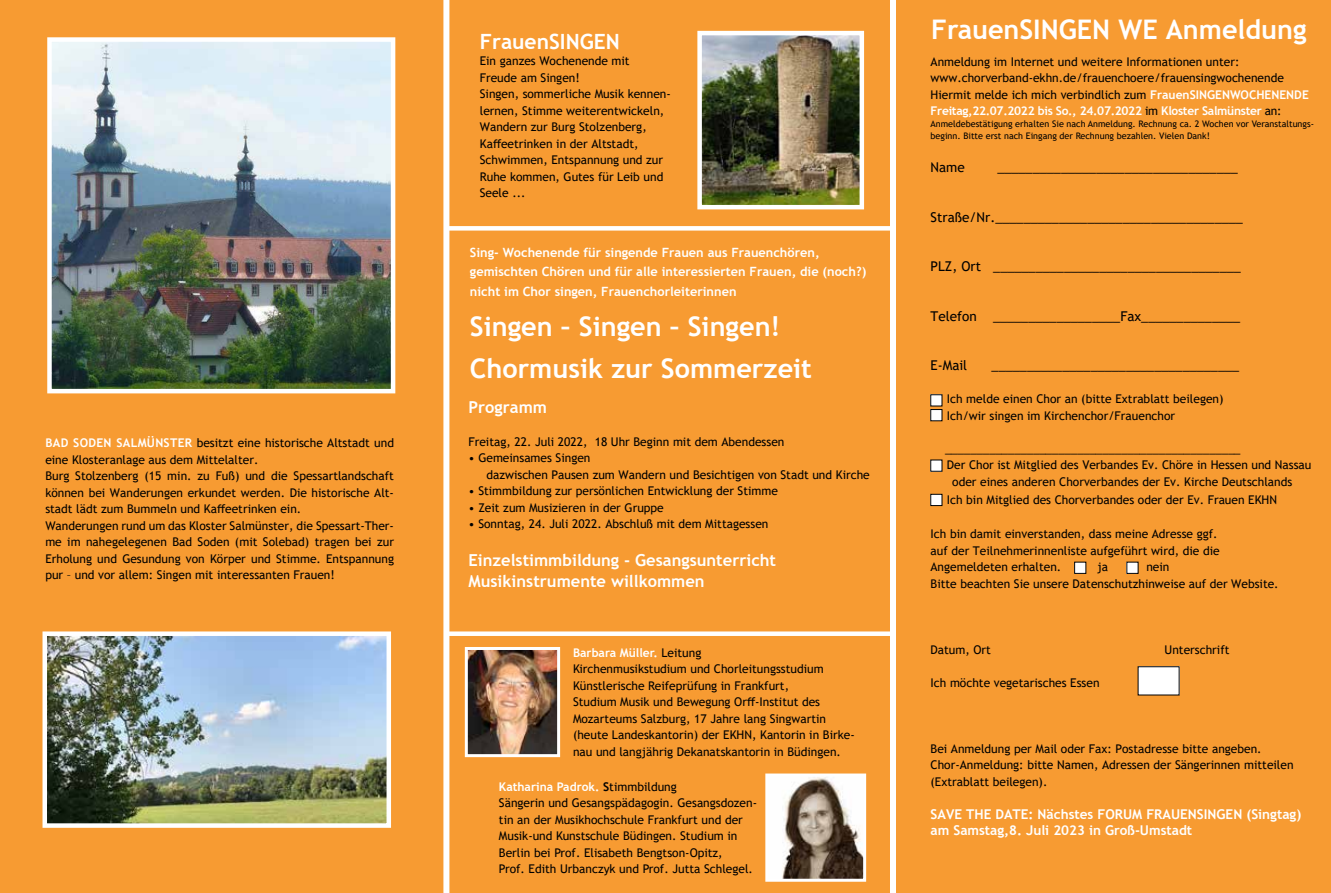
<style>
.page{position:relative;width:1331px;height:893px;background:#f79b32}
.page>*{position:absolute;margin:0;border:0;box-sizing:border-box;transform-origin:0 0}
.t1{font:700 27px/42px "Trebuchet MS";color:#fff}
.t2{font:700 21px "Trebuchet MS";color:#fff}
.t3{font:700 16.5px/21px "Trebuchet MS";color:#fff}
.t4{font:13.5px "Trebuchet MS";color:#000}
.t5{font:700 13.5px/16.5px "Trebuchet MS";color:#fff}
.t6{font:700 12.75px/19.5px "Trebuchet MS";color:#fff}
.t7{font:12px/16.5px "Trebuchet MS";color:#000}
.t8{font:700 12px "Trebuchet MS";letter-spacing:.025em;color:#fff}
.t9{font:9px/12px "Trebuchet MS";color:#000}
.s1{font-weight:700;color:#fff}
.s2{font-weight:700}
</style>
<div class="page">
<img style="left:52px;top:42px;width:338px;height:346px">
<div style="left:47px;top:37px;width:348px;height:356px;border:4px solid #fff"></div>
<img style="left:769px;top:777px;width:93px;height:101px">
<div style="left:765px;top:773px;width:101px;height:109px;border:3px solid #fff"></div>
<div style="left:931px;top:395px;width:11px;height:11px;background:#fff"></div>
<img style="left:702px;top:36px;width:157px;height:168px">
<div style="left:697px;top:31px;width:167px;height:178px;border:4px solid #fff"></div>
<div style="left:447px;top:226px;width:445px;height:5px;background:#fff"></div>
<div style="left:931px;top:410px;width:11px;height:11px;background:#fff"></div>
<div style="left:930px;top:409px;width:12px;height:12px;border:1px solid #000"></div>
<div style="left:1127px;top:562px;width:11px;height:11px;background:#fff"></div>
<div style="left:1127px;top:562px;width:11px;height:12px;border:1px solid #000"></div>
<div style="left:1075px;top:562px;width:11px;height:11px;background:#fff"></div>
<div style="left:1074px;top:562px;width:12px;height:12px;border:1px solid #000"></div>
<div style="left:890px;top:0;width:6px;height:893px;background:#fff"></div>
<div style="left:931px;top:460px;width:11px;height:11px;background:#fff"></div>
<img style="left:48px;top:636px;width:338px;height:187px">
<div style="left:43px;top:631px;width:348px;height:197px;border:4px solid #fff"></div>
<div style="left:443px;top:0;width:6px;height:893px;background:#fff"></div>
<div style="left:446px;top:631px;width:447px;height:5px;background:#fff"></div>
<div style="left:931px;top:494px;width:11px;height:12px;background:#fff"></div>
<div style="left:930px;top:494px;width:12px;height:12px;border:1px solid #000"></div>
<img style="left:469px;top:651px;width:87px;height:102px">
<div style="left:465px;top:647px;width:95px;height:110px;border:3px solid #fff"></div>
<div style="left:1138px;top:667px;width:41px;height:28px;background:#fff"></div>
<p class="t8" style="left:45px;top:435px;width:127px">Bad Soden Salmünster</p>
<p class="t7" style="left:45px;top:435px;width:350px;text-indent:151px">besitzt eine historische Altstadt und eine Klosteranlage aus dem Mittelalter.<br>Burg Stolzenberg (15 min. zu Fuß) und die Spessartlandschaft können bei Wanderungen erkundet werden. Die historische Alt&shy;stadt lädt zum Bummeln und Kaffeetrinken ein.<br>Wanderungen rund um das Kloster Salmünster, die Spessart-Ther&shy;me im nahegelegenen Bad Soden (mit Solebad) tragen bei zur Erholung und Gesundung von Körper und Stimme. Entspannung pur – und vor allem: Singen mit interessanten Frauen!</p>
<h2 class="t2" style="left:480px;top:28px;width:138px">FrauenSINGEN</h2>
<p class="t7" style="left:480px;top:53px;width:193px">Ein ganzes Wochenende mit<br>Freude am Singen!<br>Singen, sommerliche Musik kennen&shy;lernen, Stimme weiterentwickeln,<br>Wandern zur Burg Stolzenberg,<br>Kaffeetrinken in der Altstadt,<br>Schwimmen, Entspannung und zur<br>Ruhe kommen, Gutes für Leib und<br>Seele ...</p>
<p class="t6" style="left:470px;top:242px;width:398px">Sing- Wochenende für singende Frauen aus Frauenchören, gemischten Chören und für alle interessierten Frauen, die (noch?) nicht im Chor singen, Frauenchorleiterinnen</p>
<h1 class="t1" style="left:470px;top:306px;width:344px">Singen – Singen – Singen!<br>Chormusik zur Sommerzeit</h1>
<h3 class="t3" style="left:468px;top:396px;width:80px">Programm</h3>
<p class="t7" style="left:468px;top:433px;width:317px">Freitag, 22. Juli 2022, 18 Uhr Beginn mit dem Abendessen</p>
<p class="t7" style="left:486px;top:449px;width:385px;text-indent:-18px">• Gemeinsames Singen<br>dazwischen Pausen zum Wandern und Besichtigen von Stadt und Kirche</p>
<p class="t7" style="left:468px;top:482px;width:311px">• Stimmbildung zur persönlichen Entwicklung der Stimme</p>
<p class="t7" style="left:468px;top:499px;width:197px">• Zeit zum Musizieren in der Gruppe</p>
<p class="t7" style="left:468px;top:515px;width:301px">• Sonntag, 24. Juli 2022. Abschluß mit dem Mittagessen</p>
<h3 class="t3" style="left:468px;top:549px;width:309px">Einzelstimmbildung - Gesangsunterricht<br>Musikinstrumente willkommen</h3>
<p class="t7" style="left:573px;top:644px;width:283px"><span class="s1">Barbara Müller.</span> Leitung<br>Kirchenmusikstudium und Chorleitungsstudium Künstlerische Reifeprüfung in Frankfurt,<br>Studium Musik und Bewegung Orff-Institut des Mozarteums Salzburg, 17 Jahre lang Singwartin (heute Landeskantorin) der EKHN, Kantorin in Birke&shy;nau und langjährig Dekanatskantorin in Büdingen.</p>
<p class="t7" style="left:499px;top:778px;width:260px"><span class="s1">Katharina Padrok.</span> <span class="s2">S</span>timmbildung<br>Sängerin und Gesangspädagogin. Gesangsdozen&shy;tin an der Musikhochschule Frankfurt und der Musik-und Kunstschule Büdingen. Studium in Berlin bei Prof. Elisabeth Bengtson-Opitz,<br>Prof. Edith Urbanczyk und Prof. Jutta Schlegel.</p>
<h1 class="t1" style="left:931px;top:8px;width:377px">FrauenSingen WE Anmeldung</h1>
<p class="t7" style="left:930px;top:53px;width:378px">Anmeldung im Internet und weitere Informationen unter: www.chorverband-ekhn.de/frauenchoere/frauensingwochenende Hiermit melde ich mich verbindlich zum <span class="s1">FrauenSingenWochenende Freitag,22.07.2022 bis So., 24.07.2022</span> im <span class="s1">Kloster Salmünster</span> an:</p>
<p class="t9" style="left:930px;top:118px;width:385px">Anmeldebestätigung erhalten Sie nach Anmeldung. Rechnung ca. 2 Wochen vor Veranstaltungs&shy;beginn. Bitte erst nach Eingang der Rechnung bezahlen. Vielen Dank!</p>
<p class="t4" style="left:930px;top:159px;width:36px">Name</p>
<p class="t4" style="left:997px;top:159px;width:242px">__________________________________</p>
<p class="t4" style="left:930px;top:209px;width:314px">Straße/Nr.___________________________________</p>
<p class="t4" style="left:930px;top:258px;width:312px">PLZ, Ort ___________________________________</p>
<p class="t4" style="left:930px;top:308px;width:311px">Telefon __________________Fax______________</p>
<p class="t4" style="left:930px;top:357px;width:38px">E-Mail</p>
<p class="t4" style="left:992px;top:357px;width:249px">___________________________________</p>
<p class="t7" style="left:947px;top:391px;width:278px">Ich melde einen Chor an (bitte Extrablatt beilegen)<br>Ich/wir singen im Kirchenchor/Frauenchor</p>
<p class="t7" style="left:945px;top:440px;width:297px">_______________________________________________</p>
<p class="t7" style="left:947px;top:457px;width:366px">Der Chor ist Mitglied des Verbandes Ev. Chöre in Hessen und Nassau</p>
<p class="t7" style="left:952px;top:473px;width:342px">oder eines anderen Chorverbandes der Ev. Kirche Deutschlands</p>
<p class="t7" style="left:947px;top:491px;width:330px">Ich bin Mitglied des Chorverbandes oder der Ev. Frauen EKHN</p>
<p class="t7" style="left:930px;top:526px;width:291px">Ich bin damit einverstanden, dass meine Adresse ggf. auf der Teilnehmerinnenliste aufgeführt wird, die die<br>Angemeldeten erhalten.</p>
<p class="t7" style="left:930px;top:559px;width:350px;text-indent:216px">nein<br>Bitte beachten Sie unsere Datenschutzhinweise auf der Website.</p>
<p class="t7" style="left:1097px;top:559px;width:12px">ja</p>
<p class="t7" style="left:930px;top:641px;width:62px">Datum, Ort</p>
<p class="t7" style="left:1164px;top:641px;width:66px">Unterschrift</p>
<p class="t7" style="left:930px;top:674px;width:170px">Ich möchte vegetarisches Essen</p>
<p class="t7" style="left:930px;top:740px;width:364px">Bei Anmeldung per Mail oder Fax: Postadresse bitte angeben.<br>Chor-Anmeldung: bitte Namen, Adressen der Sängerinnen mitteilen (Extrablatt beilegen).</p>
<p class="t5" style="left:930px;top:806px;width:372px">SAVE THE DATE: Nächstes FORUM FRAUENSINGEN (Singtag) am Samstag,8. Juli 2023 in Groß-Umstadt</p>
</div>
